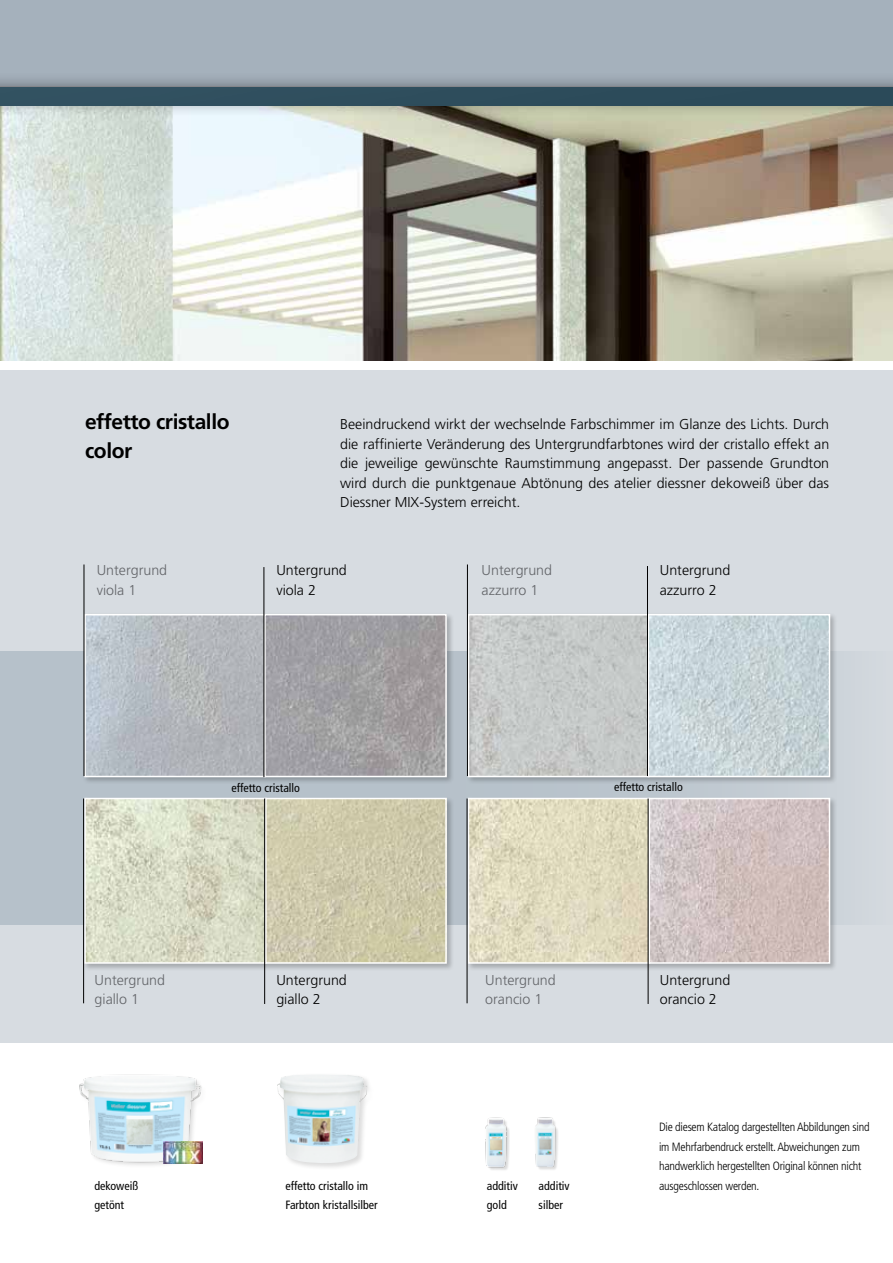
<style>
.page{position:relative;width:893px;height:1263px;background:#fff}
.page>*{position:absolute;margin:0;border:0;box-sizing:border-box;transform-origin:0 0}
.t1{font:700 21px/29.2px "Frutiger LT Std";letter-spacing:-.02em;color:#000}
.t2{font:300 14.25px/19.5px "Frutiger LT Std";color:#000}
.t3{font:300 14.25px/19.5px "Frutiger LT Std";color:#636569}
.t4{font:300 condensed 12px/19.5px "Frutiger LT Std";letter-spacing:-.02em;color:#000}
.t5{font:condensed 12px/19.5px "Frutiger LT Std";color:#000}
</style>
<div class="page">
<div style="left:0;top:370px;width:893px;height:673px;background:#d7dce1"></div>
<div style="left:0;top:0;width:893px;height:312px;background:#a5b1bc"></div>
<img style="left:0;top:117px;width:893px;height:244px">
<div style="left:0;top:71px;width:893px;height:46px;background:#000;opacity:.37"></div>
<div style="left:0;top:88px;width:893px;height:17px;background:#2e4d5c"></div>
<div style="left:0;top:651px;width:837px;height:273px;background:#b6c1ca"></div>
<div style="left:83px;top:612px;width:371px;height:172px;background:#000;opacity:.23"></div>
<img style="left:87px;top:617px;width:176px;height:157px">
<div style="left:84px;top:614px;width:182px;height:163px;border:2px solid #fff"></div>
<svg style="left:267px;top:617px;width:177px;height:157px;background:#a19fa2"></svg>
<div style="left:264px;top:614px;width:183px;height:163px;border:2px solid #fff"></div>
<div style="left:83px;top:796px;width:371px;height:175px;background:#000;opacity:.23"></div>
<img style="left:87px;top:801px;width:177px;height:160px">
<div style="left:84px;top:798px;width:183px;height:166px;border:2px solid #fff"></div>
<svg style="left:268px;top:801px;width:176px;height:160px;background:#cdc8aa"></svg>
<div style="left:265px;top:798px;width:182px;height:166px;border:2px solid #fff"></div>
<hr style="left:84px;top:564px;width:1px;height:212px;background:#000">
<hr style="left:83px;top:798px;width:1px;height:205px;background:#000">
<hr style="left:264px;top:798px;width:1px;height:206px;background:#000">
<hr style="left:264px;top:567px;width:1px;height:210px;background:#000">
<div style="left:466px;top:612px;width:372px;height:172px;background:#000;opacity:.23"></div>
<img style="left:471px;top:617px;width:175px;height:157px">
<div style="left:468px;top:614px;width:181px;height:163px;border:2px solid #fff"></div>
<svg style="left:651px;top:617px;width:176px;height:157px;fill:#c7d4d8"></svg>
<div style="left:648px;top:614px;width:182px;height:163px;border:2px solid #fff"></div>
<div style="left:466px;top:796px;width:372px;height:175px;background:#000;opacity:.23"></div>
<img style="left:471px;top:801px;width:176px;height:160px">
<div style="left:468px;top:798px;width:182px;height:166px;border:2px solid #fff"></div>
<svg style="left:652px;top:801px;width:175px;height:160px;background:#d0c1bf"></svg>
<div style="left:649px;top:798px;width:181px;height:166px;border:2px solid #fff"></div>
<hr style="left:467px;top:564px;width:1px;height:212px;background:#000">
<hr style="left:467px;top:798px;width:1px;height:205px;background:#000">
<hr style="left:648px;top:798px;width:1px;height:206px;background:#000">
<hr style="left:647px;top:566px;width:1px;height:210px;background:#000">
<div style="left:276px;top:1072px;width:98px;height:98px;background:#000;opacity:.14"></div>
<img style="left:277px;top:1074px;width:90px;height:89px">
<img style="left:79px;top:1074px;width:124px;height:91px">
<img style="left:164px;top:1141px;width:38px;height:23px">
<img style="left:485px;top:1117px;width:25px;height:53px">
<img style="left:535px;top:1117px;width:23px;height:53px">
<h1 class="t1" style="left:85px;top:407px;width:146px">effetto cristallo color</h1>
<p class="t2" style="left:340px;top:415px;width:491px;text-align:justify">Beeindruckend wirkt der wechselnde Farbschimmer im Glanze des Lichts. Durch die raffinierte Veränderung des Untergrundfarbtones wird der cristallo effekt an die jeweilige gewünschte Raumstimmung angepasst. Der passende Grundton wird durch die punktgenaue Abtönung des atelier diessner dekoweiß über das Diessner MIX-System erreicht.</p>
<p class="t3" style="left:97px;top:561px;width:72px">Untergrund viola 1</p>
<p class="t2" style="left:276px;top:561px;width:72px">Untergrund viola 2</p>
<p class="t3" style="left:482px;top:561px;width:72px">Untergrund azzurro 1</p>
<p class="t2" style="left:660px;top:561px;width:72px">Untergrund azzurro 2</p>
<p class="t5" style="left:231px;top:778px;width:70px">effetto cristallo</p>
<p class="t5" style="left:614px;top:777px;width:70px">effetto cristallo</p>
<p class="t3" style="left:95px;top:970px;width:72px">Untergrund giallo 1</p>
<p class="t2" style="left:276px;top:970px;width:72px">Untergrund giallo 2</p>
<p class="t3" style="left:485px;top:970px;width:72px">Untergrund orancio 1</p>
<p class="t5" style="left:94px;top:1176px;width:45px">dekoweiß getönt</p>
<p class="t5" style="left:487px;top:1176px;width:33px">additiv gold</p>
<p class="t5" style="left:539px;top:1176px;width:33px">additiv silber</p>
<p class="t5" style="left:285px;top:1176px;width:94px">effetto cristallo im<br>Farbton kristallsilber</p>
<p class="t2" style="left:660px;top:970px;width:72px">Untergrund orancio 2</p>
<p class="t4" style="left:659px;top:1117px;width:212px">Die diesem Katalog dargestellten Abbildungen sind im Mehrfarbendruck erstellt. Abweichungen zum handwerklich hergestellten Original können nicht ausgeschlossen werden.</p>
</div>
